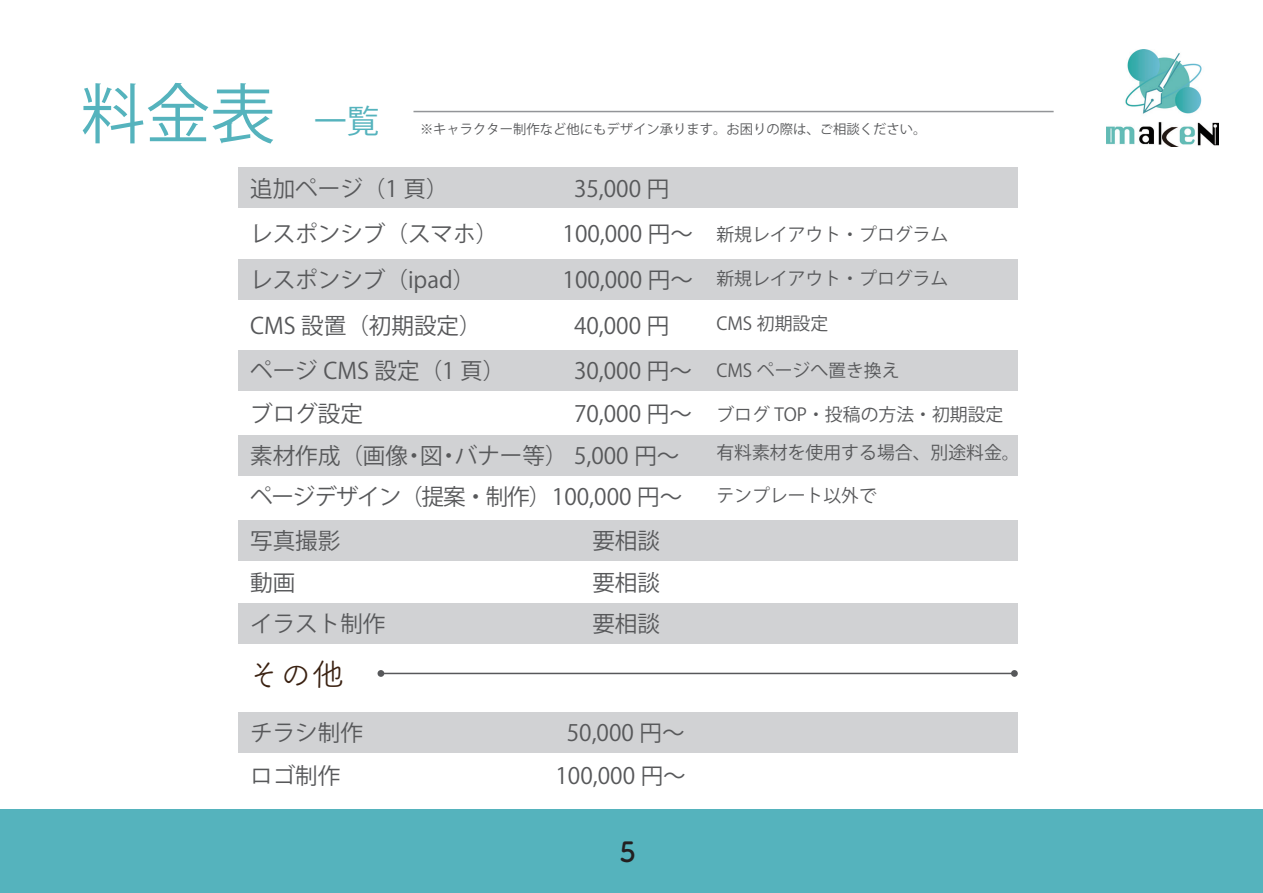
<style>
.page{position:relative;width:1263px;height:893px;background:#fff}
.page>*{position:absolute;margin:0;border:0;box-sizing:border-box;transform-origin:0 0}
.t1{font:64.8px "Koz Go Pr 6 N";color:#55b3bd}
.t2{font:32.25px "Tsuku A Rd Gothic";color:#3a2111}
.t3{font:700 27.6px "Tsuku A Rd Gothic";color:#231f20}
.t4{font:22.5px/41.8px "Koz Go Pr 6 N";color:#57585a}
.t5{font:22.5px "Koz Go Pr 6 N";letter-spacing:-.05em;color:#57585a}
.t6{font:17.85px "Koz Go Pr 6 N";color:#57585a}
.t7{font:13.35px "Koz Go Pr 6 N";color:#57585a}
.s1{font-size:32.55px}
</style>
<div class="page">
<hr style="left:381px;top:673px;width:633px;height:1px;background:#57585a">
<div style="left:377px;top:670px;width:7px;height:7px;background:#57585a;border-radius:50%"></div>
<div style="left:1011px;top:670px;width:7px;height:7px;background:#57585a;border-radius:50%"></div>
<div style="left:238px;top:167px;width:780px;height:40px;background:#d1d2d4"></div>
<div style="left:238px;top:259px;width:780px;height:41px;background:#d1d2d4"></div>
<div style="left:238px;top:350px;width:780px;height:40px;background:#d1d2d4"></div>
<div style="left:238px;top:435px;width:780px;height:40px;background:#d1d2d4"></div>
<div style="left:238px;top:520px;width:780px;height:41px;background:#d1d2d4"></div>
<div style="left:238px;top:603px;width:780px;height:40px;background:#d1d2d4"></div>
<div style="left:238px;top:712px;width:780px;height:40px;background:#d1d2d4"></div>
<div style="left:0;top:809px;width:1262px;height:83px;background:#55b3bd"></div>
<img style="left:1106px;top:50px;width:113px;height:96px">
<hr style="left:413px;top:111px;width:641px;height:1px;background:#939598">
<h1 class="t1" style="left:81px;top:78px;width:300px">料金表 <span class="s1">一覧</span></h1>
<p class="t7" style="left:420px;top:122px;width:508px">※キャラクター制作など他にもデザイン承ります。お困りの際は、ご相談ください。</p>
<p class="t4" style="left:250px;top:168px;width:200px">追加ページ（1 頁）</p>
<p class="t4" style="left:574px;top:168px;width:97px">35,000 円</p>
<p class="t4" style="left:250px;top:213px;width:250px">レスポンシブ（スマホ）</p>
<p class="t4" style="left:563px;top:213px;width:132px">100,000 円～</p>
<p class="t4" style="left:250px;top:259px;width:227px">レスポンシブ（ipad）</p>
<p class="t4" style="left:563px;top:259px;width:132px">100,000 円～</p>
<p class="t4" style="left:250px;top:306px;width:233px">CMS 設置（初期設定）</p>
<p class="t4" style="left:574px;top:306px;width:97px">40,000 円</p>
<p class="t4" style="left:250px;top:350px;width:257px">ページ CMS 設定（1 頁）</p>
<p class="t4" style="left:574px;top:350px;width:119px">30,000 円～</p>
<p class="t4" style="left:250px;top:393px;width:114px">ブログ設定</p>
<p class="t4" style="left:250px;top:393px;width:443px;text-indent:324px">70,000 円～素材作成（画像・図・バナー等） 5,000 円～</p>
<p class="t6" style="left:716px;top:224px;width:233px">新規レイアウト・プログラム</p>
<p class="t6" style="left:716px;top:268px;width:233px">新規レイアウト・プログラム</p>
<p class="t6" style="left:716px;top:314px;width:113px">CMS 初期設定</p>
<p class="t6" style="left:716px;top:361px;width:185px">CMS ページへ置き換え</p>
<p class="t6" style="left:716px;top:404px;width:288px">ブログ TOP・投稿の方法・初期設定</p>
<p class="t6" style="left:716px;top:443px;width:305px">有料素材を使用する場合、別途料金。</p>
<p class="t5" style="left:250px;top:484px;width:434px">ページデザイン（提案・制作）100,000 円～</p>
<p class="t6" style="left:716px;top:486px;width:162px">テンプレート以外で</p>
<p class="t4" style="left:250px;top:520px;width:92px">写真撮影</p>
<p class="t4" style="left:592px;top:520px;width:69px">要相談</p>
<p class="t4" style="left:250px;top:563px;width:47px">動画</p>
<p class="t4" style="left:592px;top:563px;width:69px">要相談</p>
<p class="t4" style="left:250px;top:603px;width:137px">イラスト制作</p>
<p class="t4" style="left:592px;top:603px;width:69px">要相談</p>
<h2 class="t2" style="left:248px;top:649px;width:98px">その他</h2>
<p class="t4" style="left:250px;top:712px;width:114px">チラシ制作</p>
<p class="t4" style="left:567px;top:712px;width:119px">50,000 円～</p>
<p class="t4" style="left:250px;top:755px;width:92px">ロゴ制作</p>
<p class="t4" style="left:555px;top:755px;width:132px">100,000 円～</p>
<p class="t3" style="left:620px;top:831px;width:18px">5</p>
</div>
